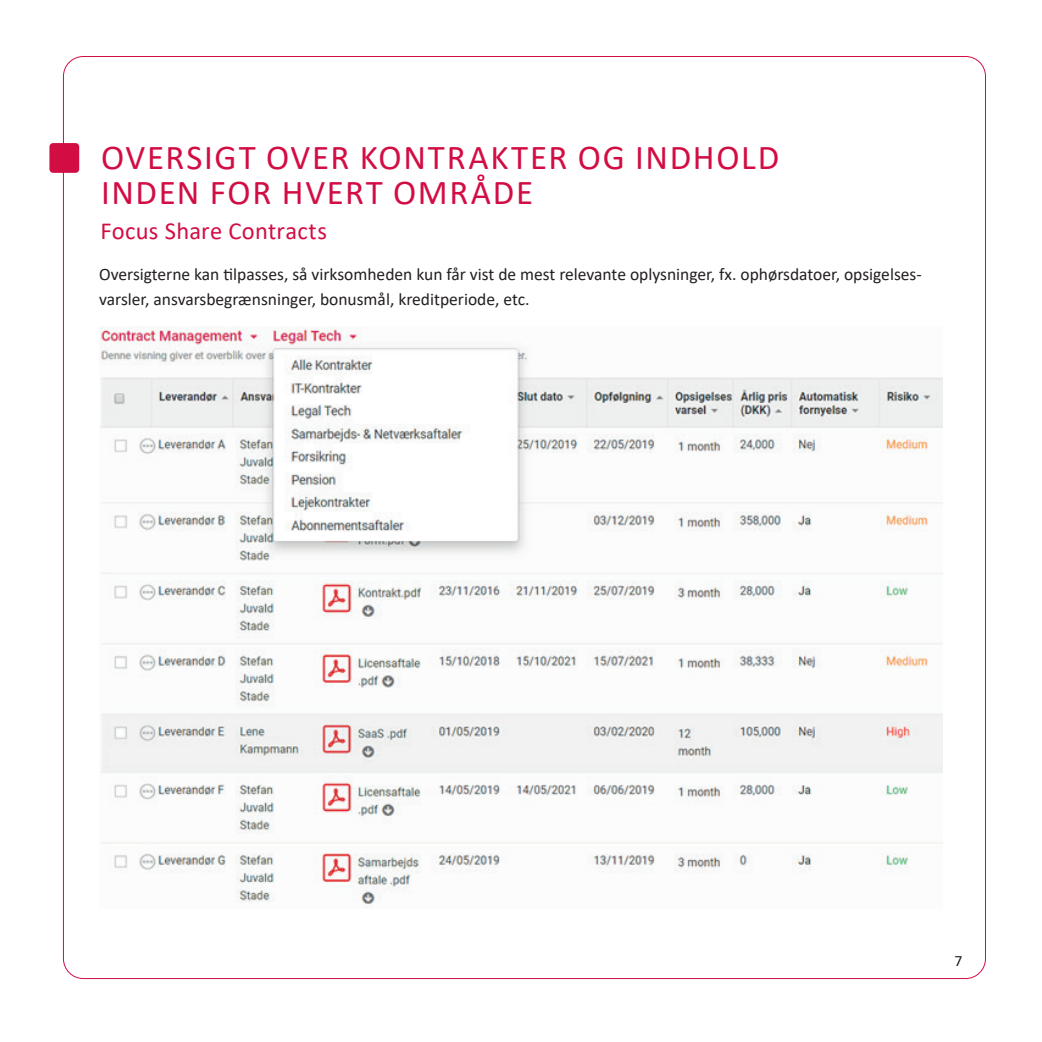
<style>
.page{position:relative;width:1042px;height:1042px;background:#fff}
.page>*{position:absolute;margin:0;border:0;box-sizing:border-box;transform-origin:0 0}
.t1{font:35px/35px "Calibri";letter-spacing:.045em;color:#d20d44}
.t2{font:24.5px "Calibri";letter-spacing:.01em;color:#d20d44}
.t3{font:17.5px/24.5px "Calibri";color:#231f20}
.t4{font:15.75px "Calibri";color:#231f20}
</style>
<div class="page">
<div style="left:49px;top:143px;width:30px;height:30px;background:#d20d44;border-radius:4px"></div>
<img style="left:99px;top:326px;width:844px;height:583px">
<h1 class="t1" style="left:101px;top:140px;width:679px">OVERSIGT OVER KONTRAKTER OG INDHOLD<br>INDEN FOR HVERT OMRÅDE</h1>
<h2 class="t2" style="left:100px;top:219px;width:228px">Focus Share Contracts</h2>
<p class="t3" style="left:99px;top:262px;width:824px">Oversigterne kan 琀椀lpasses, så virksomheden kun får vist de mest relevante oplysninger, fx. ophørsdatoer, opsigelses&shy;varsler, ansvarsbegrænsninger, bonusmål, kreditperiode, etc.</p>
<p class="t4" style="left:954px;top:950px;width:9px">7</p>
</div>
